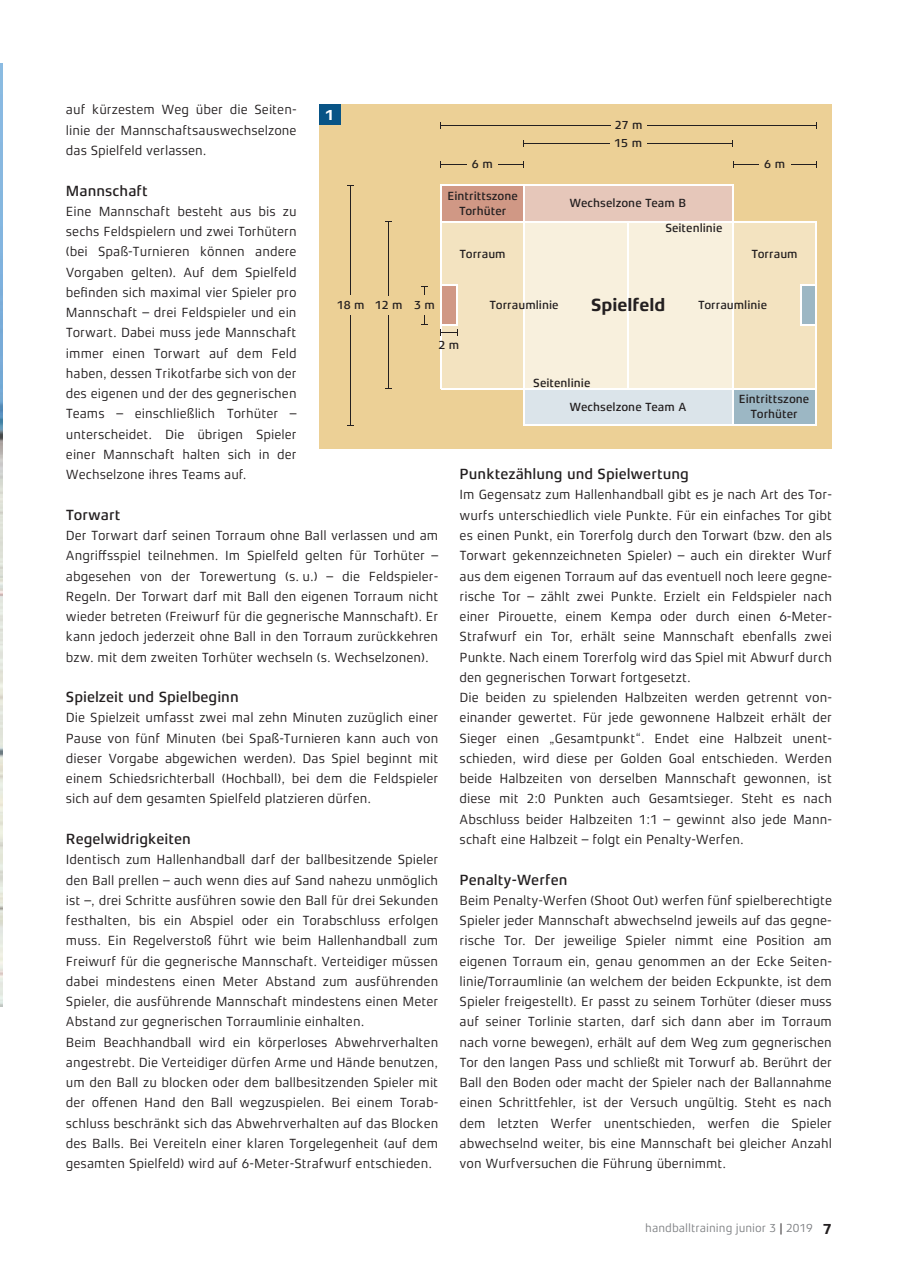
<style>
.page{position:relative;width:898px;height:1268px;background:#fff}
.page>*{position:absolute;margin:0;border:0;box-sizing:border-box;transform-origin:0 0}
.t1{font:700 18px "Xenois Sans Pro";color:#231f20}
.t2{font:500 15px "Xenois Sans Pro";color:#231f20}
.t3{font:700 15px "Xenois Sans Pro";color:#fff}
.t4{font:13.5px/20.2px "Xenois Sans Pro";color:#231f20;text-align:justify}
.t5{font:500 12px/14.4px "Xenois Sans Pro";color:#231f20;text-align:center}
.t6{font:12px "Xenois Sans Pro";color:#808285}
.s1{color:#231f20}
.s2{font-weight:700;font-size:15px;color:#231f20}
</style>
<div class="page">
<img style="left:0;top:64px;width:2px;height:941px">
<div style="left:319px;top:104px;width:512px;height:345px;background:#ecd096"></div>
<div style="left:523px;top:185px;width:209px;height:37px;background:#e6c7ba"></div>
<div style="left:523px;top:222px;width:209px;height:166px;background:#f8f0dd"></div>
<div style="left:440px;top:185px;width:84px;height:37px;background:#d09885"></div>
<div style="left:732px;top:222px;width:84px;height:166px;background:#f3e3c0"></div>
<div style="left:441px;top:222px;width:83px;height:166px;background:#f3e3c0"></div>
<div style="left:523px;top:388px;width:209px;height:37px;background:#dbe4ea"></div>
<div style="left:732px;top:388px;width:83px;height:37px;background:#9cb7c4"></div>
<hr style="left:440px;top:184px;width:293px;height:2px;background:#fff">
<hr style="left:440px;top:221px;width:376px;height:2px;background:#fff">
<hr style="left:523px;top:184px;width:1px;height:241px;background:#fff">
<hr style="left:627px;top:222px;width:1px;height:167px;background:#fff">
<hr style="left:731px;top:184px;width:2px;height:242px;background:#fff">
<hr style="left:441px;top:388px;width:375px;height:1px;background:#fff">
<hr style="left:523px;top:424px;width:293px;height:2px;background:#fff">
<div style="left:441px;top:285px;width:15px;height:40px;background:#d09885"></div>
<svg style="left:441px;top:284px;width:15px;height:2px"></svg>
<hr style="left:456px;top:284px;width:1px;height:42px;background:#fff">
<div style="left:800px;top:285px;width:16px;height:40px;background:#9cb7c4"></div>
<hr style="left:799px;top:284px;width:2px;height:42px;background:#fff">
<svg style="left:799px;top:284px;width:16px;height:2px"></svg>
<svg style="left:799px;top:324px;width:16px;height:2px"></svg>
<hr style="left:440px;top:184px;width:1px;height:205px;background:#fff">
<hr style="left:815px;top:221px;width:1px;height:205px;background:#fff">
<hr style="left:441px;top:125px;width:169px;height:1px;background:#231f20">
<hr style="left:647px;top:125px;width:168px;height:1px;background:#231f20">
<hr style="left:524px;top:143px;width:85px;height:1px;background:#231f20">
<hr style="left:647px;top:143px;width:84px;height:1px;background:#231f20">
<hr style="left:350px;top:185px;width:1px;height:110px;background:#231f20">
<hr style="left:350px;top:315px;width:1px;height:110px;background:#231f20">
<hr style="left:388px;top:222px;width:1px;height:73px;background:#231f20">
<hr style="left:388px;top:315px;width:1px;height:73px;background:#231f20">
<svg style="left:421px;top:315px;width:7px;height:10px"></svg>
<svg style="left:421px;top:286px;width:7px;height:9px"></svg>
<svg style="left:440px;top:324px;width:17px;height:12px"></svg>
<svg style="left:733px;top:161px;width:25px;height:6px"></svg>
<svg style="left:791px;top:164px;width:25px;height:1px"></svg>
<svg style="left:440px;top:161px;width:26px;height:6px"></svg>
<svg style="left:498px;top:161px;width:26px;height:6px"></svg>
<div style="left:319px;top:104px;width:21px;height:21px;background:#085486"></div>
<p class="t4" style="left:66px;top:101px;width:232px">auf kürzestem Weg über die Seiten - linie der Mannschaftsauswechselzone das Spielfeld verlassen.</p>
<p class="t2" style="left:66px;top:185px;width:83px">Mannschaft</p>
<p class="t4" style="left:66px;top:202px;width:232px">Eine Mannschaft besteht aus bis zu sechs Feldspielern und zwei Torhütern (bei Spaß-Turnieren können andere Vorgaben gelten). Auf dem Spielfeld befinden sich maximal vier Spieler pro Mannschaft – drei Feldspieler und ein Torwart. Dabei muss jede Mannschaft immer einen Torwart auf dem Feld haben, dessen Trikotfarbe sich von der des eigenen und der des gegnerischen Teams – einschließlich Torhüter – unterscheidet. Die übrigen Spieler einer Mannschaft halten sich in der Wechselzone ihres Teams auf.</p>
<p class="t2" style="left:66px;top:509px;width:56px">Torwart</p>
<p class="t4" style="left:66px;top:526px;width:374px">Der Torwart darf seinen Torraum ohne Ball verlassen und am Angriffsspiel teilnehmen. Im Spielfeld gelten für Torhüter – abgesehen von der Torewertung (s. u.) – die Feldspieler-Regeln. Der Torwart darf mit Ball den eigenen Torraum nicht wieder betreten (Freiwurf für die gegnerische Mannschaft). Er kann jedoch jederzeit ohne Ball in den Torraum zurückkehren bzw. mit dem zweiten Torhüter wechseln (s. Wechselzonen).</p>
<p class="t2" style="left:66px;top:691px;width:174px">Spielzeit und Spielbeginn</p>
<p class="t4" style="left:66px;top:708px;width:374px">Die Spielzeit umfasst zwei mal zehn Minuten zuzüglich einer Pause von fünf Minuten (bei Spaß-Turnieren kann auch von dieser Vorgabe abgewichen werden). Das Spiel beginnt mit einem Schiedsrichterball (Hochball), bei dem die Feldspieler sich auf dem gesamten Spielfeld platzieren dürfen.</p>
<p class="t2" style="left:66px;top:833px;width:126px">Regelwidrigkeiten</p>
<p class="t4" style="left:66px;top:850px;width:374px;text-align:left">Identisch zum Hallenhandball darf der ballbesitzende Spieler den Ball prellen – auch wenn dies auf Sand nahezu unmöglich ist –, drei Schritte ausführen sowie den Ball für drei Sekunden festhalten, bis ein Abspiel oder ein Torabschluss erfolgen muss. Ein Regelverstoß führt wie beim Hallenhandball zum Freiwurf für die gegnerische Mannschaft. Verteidiger müssen dabei mindestens einen Meter Abstand zum ausführenden Spieler, die ausführende Mannschaft mindestens einen Meter Abstand zur gegnerischen Torraumlinie einhalten.<br>Beim Beachhandball wird ein körperloses Abwehrverhalten angestrebt. Die Verteidiger dürfen Arme und Hände benutzen, um den Ball zu blocken oder dem ballbesitzenden Spieler mit der offenen Hand den Ball wegzuspielen. Bei einem Torab&shy;schluss beschränkt sich das Abwehrverhalten auf das Blocken des Balls. Bei Vereiteln einer klaren Torgelegenheit (auf dem gesamten Spielfeld) wird auf 6-Meter-Strafwurf entschieden.</p>
<p class="t3" style="left:325px;top:106px;width:11px">1</p>
<p class="t5" style="left:614px;top:116px;width:30px;line-height:18.1px;text-align:left">27 m<br>15 m</p>
<p class="t5" style="left:472px;top:156px;width:22px">6 m</p>
<p class="t5" style="left:764px;top:156px;width:22px">6 m</p>
<p class="t5" style="left:447px;top:189px;width:72px">Eintrittszone<br>Torhüter</p>
<p class="t5" style="left:569px;top:196px;width:118px">Wechselzone Team B</p>
<p class="t5" style="left:665px;top:221px;width:59px">Seitenlinie</p>
<p class="t5" style="left:459px;top:246px;width:48px">Torraum</p>
<p class="t5" style="left:751px;top:246px;width:48px">Torraum</p>
<p class="t5" style="left:489px;top:298px;width:70px">Torraumlinie</p>
<h1 class="t1" style="left:590px;top:294px;width:76px">Spielfeld</h1>
<p class="t5" style="left:697px;top:298px;width:71px">Torraumlinie</p>
<p class="t5" style="left:336px;top:298px;width:100px">18 m 12 m 3 m</p>
<p class="t5" style="left:438px;top:337px;width:22px">2 m</p>
<p class="t5" style="left:533px;top:375px;width:59px">Seitenlinie</p>
<p class="t5" style="left:738px;top:392px;width:72px">Eintrittszone<br>Torhüter</p>
<p class="t5" style="left:569px;top:399px;width:118px">Wechselzone Team A</p>
<p class="t2" style="left:459px;top:468px;width:231px">Punktezählung und Spielwertung</p>
<p class="t4" style="left:459px;top:486px;width:374px;text-align:left">Im Gegensatz zum Hallenhandball gibt es je nach Art des Tor&shy;wurfs unterschiedlich viele Punkte. Für ein einfaches Tor gibt es einen Punkt, ein Torerfolg durch den Torwart (bzw. den als Torwart gekennzeichneten Spieler) – auch ein direkter Wurf aus dem eigenen Torraum auf das eventuell noch leere gegne&shy;rische Tor – zählt zwei Punkte. Erzielt ein Feldspieler nach einer Pirouette, einem Kempa oder durch einen 6-Meter-Strafwurf ein Tor, erhält seine Mannschaft ebenfalls zwei Punkte. Nach einem Torerfolg wird das Spiel mit Abwurf durch den gegnerischen Torwart fortgesetzt.<br>Die beiden zu spielenden Halbzeiten werden getrennt von - einander gewertet. Für jede gewonnene Halbzeit erhält der Sieger einen „Gesamtpunkt“. Endet eine Halbzeit unent - schieden, wird diese per Golden Goal entschieden. Werden beide Halbzeiten von derselben Mannschaft gewonnen, ist diese mit 2:0 Punkten auch Gesamtsieger. Steht es nach Abschluss beider Halbzeiten 1:1 – gewinnt also jede Mann&shy;schaft eine Halbzeit – folgt ein Penalty-Werfen.</p>
<p class="t2" style="left:459px;top:873px;width:109px">Penalty-Werfen</p>
<p class="t4" style="left:459px;top:891px;width:374px">Beim Penalty-Werfen (Shoot Out) werfen fünf spielberechtigte Spieler jeder Mannschaft abwechselnd jeweils auf das gegne&shy;rische Tor. Der jeweilige Spieler nimmt eine Position am eigenen Torraum ein, genau genommen an der Ecke Seiten - linie/Torraumlinie (an welchem der beiden Eckpunkte, ist dem Spieler freigestellt). Er passt zu seinem Torhüter (dieser muss auf seiner Torlinie starten, darf sich dann aber im Torraum nach vorne bewegen), erhält auf dem Weg zum gegnerischen Tor den langen Pass und schließt mit Torwurf ab. Berührt der Ball den Boden oder macht der Spieler nach der Ballannahme einen Schrittfehler, ist der Versuch ungültig. Steht es nach dem letzten Werfer unentschieden, werfen die Spieler abwechselnd weiter, bis eine Mannschaft bei gleicher Anzahl von Wurfversuchen die Führung übernimmt.</p>
<p class="t6" style="left:645px;top:1223px;width:188px">handballtraining junior 3 <span class="s1">|</span> 2019 <span class="s2">7</span></p>
</div>
